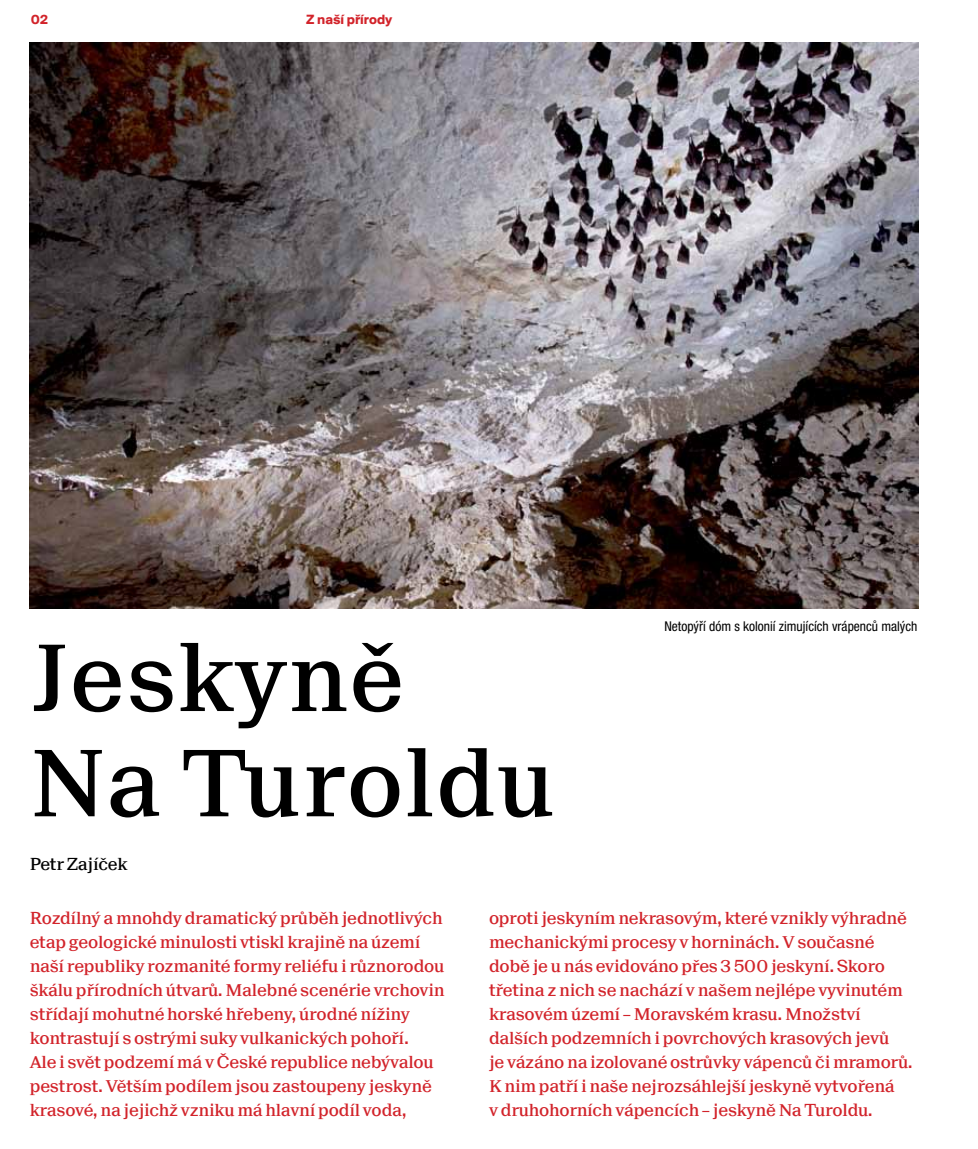
<style>
.page{position:relative;width:978px;height:1149px;background:#fff}
.page>*{position:absolute;margin:0;border:0;box-sizing:border-box;transform-origin:0 0}
.t1{font:500 99.75px/105.1px "Suisse BP Neue";letter-spacing:.015em;color:#000}
.t2{font:500 18px/24px "Suisse BP Neue";letter-spacing:-.015em;color:#d2232a}
.t3{font:500 18px "Suisse BP Neue";letter-spacing:-.015em;color:#000}
.t4{font:700 13.8px "Suisse BP Intl";color:#d2232a}
.t5{font:condensed 13.5px "Helvetica Neue LT Pro";color:#000}
</style>
<div class="page">
<img style="left:30px;top:43px;width:888px;height:565px">
<p class="t4" style="left:31px;top:11px;width:19px">02</p>
<p class="t4" style="left:306px;top:11px;width:88px">Z naší přírody</p>
<h1 class="t1" style="left:30px;top:622px;width:527px">Jeskyně<br>Na Turoldu</h1>
<p class="t5" style="left:664px;top:618px;width:254px">Netopýří dóm s kolonií zimujících vrápenců malých</p>
<p class="t3" style="left:30px;top:853px;width:99px">Petr Zajíček</p>
<p class="t2" style="left:30px;top:905px;width:416px">Rozdílný a mnohdy dramatický průběh jednotlivých etap geologické minulosti vtiskl krajině na území naší republiky rozmanité formy reliéfu i různorodou škálu přírodních útvarů. Malebné scenérie vrchovin střídají mohutné horské hřebeny, úrodné nížiny kontrastují s ostrými suky vulkanických pohoří.<br>Ale i svět podzemí má v České republice nebývalou pestrost. Větším podílem jsou zastoupeny jeskyně krasové, na jejichž vzniku má hlavní podíl voda,</p>
<p class="t2" style="left:489px;top:905px;width:425px">oproti jeskyním nekrasovým, které vznikly výhradně mechanickými procesy v horninách. V současné době je u nás evidováno přes 3 500 jeskyní. Skoro třetina z nich se nachází v našem nejlépe vyvinutém krasovém území – Moravském krasu. Množství dalších podzemních i povrchových krasových jevů<br>je vázáno na izolované ostrůvky vápenců či mramorů.<br>K nim patří i naše nejrozsáhlejší jeskyně vytvořená<br>v druhohorních vápencích – jeskyně Na Turoldu.</p>
</div>
